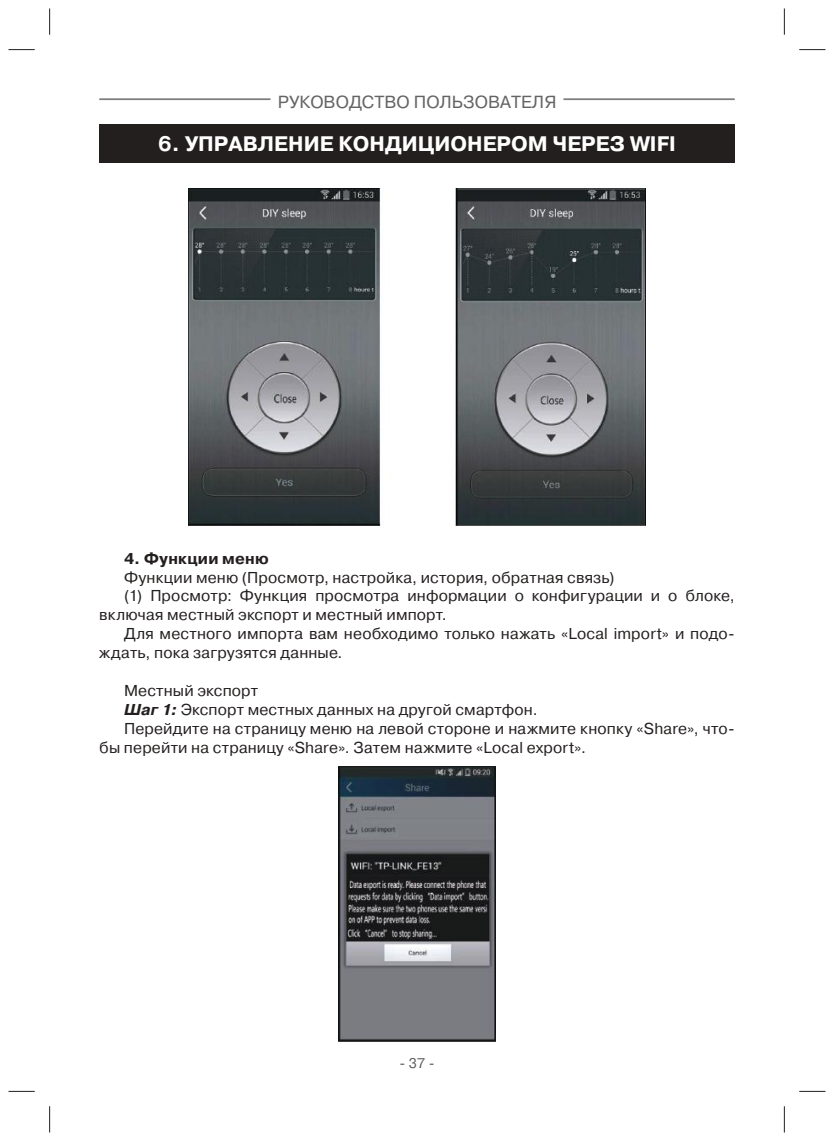
<style>
.page{position:relative;width:834px;height:1141px;background:#fff}
.page>*{position:absolute;margin:0;border:0;box-sizing:border-box;transform-origin:0 0}
.t1{font:700 21px "Pragmatica C";color:#fff}
.t2{font:17.5px "Pragmatica C";color:#656365}
.t3{font:15.75px "Pragmatica C";letter-spacing:.01em;color:#241f1f}
.t4{font:700 15.75px "Pragmatica C";letter-spacing:.015em;color:#241f1f}
.t5{font:14px "Pragmatica C";color:#5e5c5d}
.s1{font-weight:700;font-style:italic}
</style>
<div class="page">
<hr style="left:99px;top:98px;width:171px;height:2px;background:#7d7c7e">
<hr style="left:563px;top:98px;width:171px;height:2px;background:#7d7c7e">
<img style="left:188px;top:189px;width:457px;height:337px">
<img style="left:339px;top:766px;width:156px;height:276px">
<div style="left:99px;top:124px;width:635px;height:39px;background:#241f1f"></div>
<svg style="left:8px;top:49px;width:27px;height:1px"></svg>
<svg style="left:799px;top:49px;width:26px;height:1px"></svg>
<svg style="left:8px;top:1091px;width:27px;height:1px"></svg>
<svg style="left:799px;top:1091px;width:26px;height:1px"></svg>
<svg style="left:49px;top:8px;width:1px;height:27px"></svg>
<svg style="left:49px;top:1106px;width:1px;height:26px"></svg>
<svg style="left:783px;top:8px;width:1px;height:27px"></svg>
<svg style="left:783px;top:1106px;width:1px;height:26px"></svg>
<p class="t2" style="left:278px;top:95px;width:279px">РУКОВОДСТВО ПОЛЬЗОВАТЕЛЯ</p>
<h1 class="t1" style="left:158px;top:132px;width:519px">6. УПРАВЛЕНИЕ КОНДИЦИОНЕРОМ ЧЕРЕЗ WIFI</h1>
<p class="t4" style="left:124px;top:549px;width:146px">4. Функции меню</p>
<p class="t3" style="left:124px;top:571px;width:492px">Функции меню (Просмотр, настройка, история, обратная связь)</p>
<p class="t3" style="left:124px;top:590px;width:612px">(1) Просмотр: Функция просмотра информации о конфигурации и о блоке,</p>
<p class="t3" style="left:99px;top:609px;width:349px">включая местный экспорт и местный импорт.</p>
<p class="t3" style="left:124px;top:628px;width:612px">Для местного импорта вам необходимо только нажать «Local import» и подо-</p>
<p class="t3" style="left:99px;top:647px;width:245px">ждать, пока загрузятся данные.</p>
<p class="t3" style="left:124px;top:685px;width:136px">Местный экспорт</p>
<p class="t3" style="left:124px;top:704px;width:415px"><span class="s1">Шаг 1:</span> Экспорт местных данных на другой смартфон.</p>
<p class="t3" style="left:124px;top:722px;width:612px">Перейдите на страницу меню на левой стороне и нажмите кнопку «Share», что-</p>
<p class="t3" style="left:99px;top:741px;width:488px">бы перейти на страницу «Share». Затем нажмите «Local export».</p>
<p class="t5" style="left:399px;top:1058px;width:37px">- 37 -</p>
</div>
